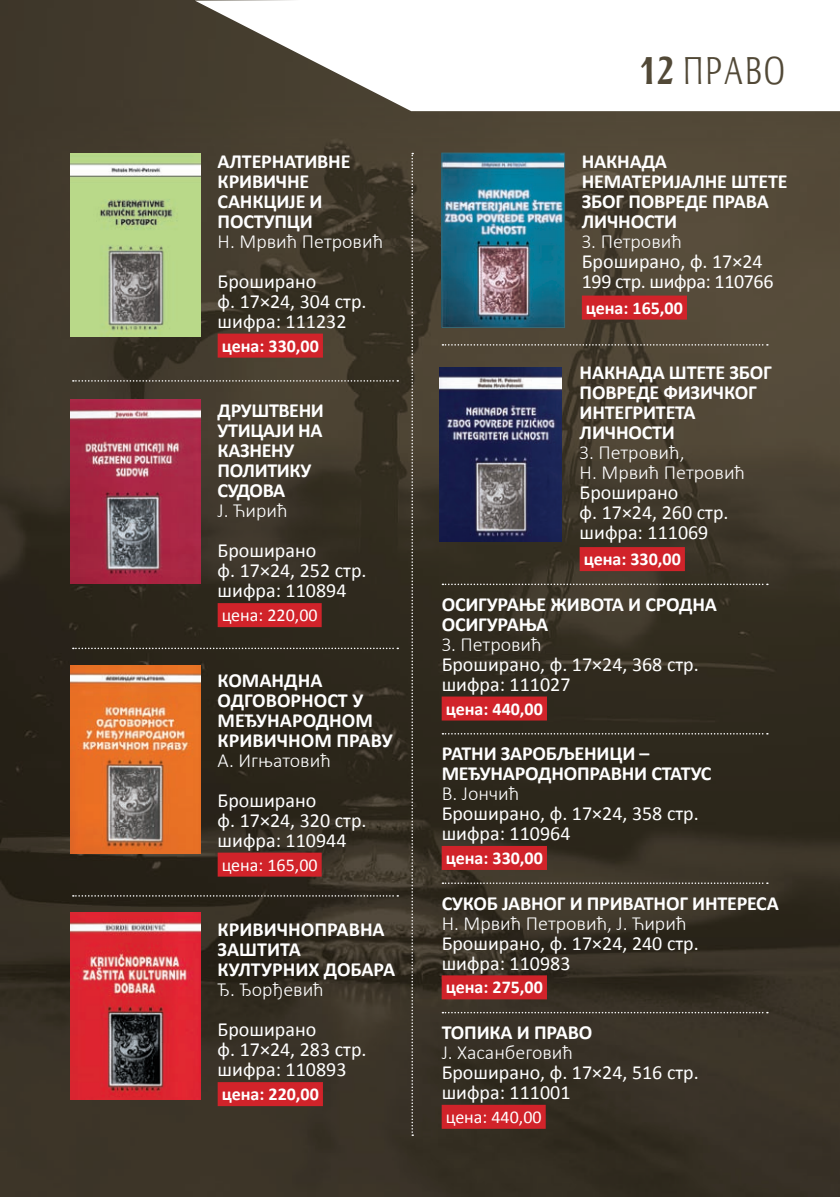
<style>
.page{position:relative;width:840px;height:1197px;background:#fff}
.page>*{position:absolute;margin:0;border:0;box-sizing:border-box;transform-origin:0 0}
.t1{font:300 40px "Resavska S Sans";color:#524937;scale:.8 1}
.t2{font:700 20px/20px "Calibri";letter-spacing:-.01em;color:#fff}
.t3{font:20px/20px "Calibri";color:#fff}
.t4{font:300 20px/20px "Calibri";color:#fff}
.t5{font:20px/20px "Calibri";letter-spacing:-.02em;color:#fff}
.t6{font:700 18px "Calibri";color:#fff}
.t7{font:18px "Calibri";color:#fff}
.s1{font-weight:900}
</style>
<div class="page">
<img style="left:0;top:0;width:839px;height:1196px">
<svg style="left:195px;top:0;width:644px;height:111px"></svg>
<div style="left:217px;top:333px;width:106px;height:24px;background:#d1232a"></div>
<div style="left:217px;top:603px;width:104px;height:24px;background:#d1232a"></div>
<div style="left:217px;top:852px;width:104px;height:24px;background:#d1232a"></div>
<div style="left:217px;top:1081px;width:106px;height:24px;background:#d1232a"></div>
<svg style="left:73px;top:380px;width:325px;height:1px"></svg>
<svg style="left:73px;top:647px;width:325px;height:2px"></svg>
<svg style="left:73px;top:895px;width:325px;height:1px"></svg>
<div style="left:581px;top:295px;width:105px;height:24px;background:#d1232a"></div>
<div style="left:579px;top:547px;width:105px;height:24px;background:#d1232a"></div>
<div style="left:441px;top:696px;width:105px;height:24px;background:#d1232a"></div>
<div style="left:441px;top:845px;width:105px;height:24px;background:#d1232a"></div>
<div style="left:441px;top:975px;width:105px;height:24px;background:#d1232a"></div>
<div style="left:441px;top:1104px;width:104px;height:24px;background:#d1232a"></div>
<svg style="left:442px;top:344px;width:325px;height:1px"></svg>
<svg style="left:442px;top:583px;width:325px;height:2px"></svg>
<svg style="left:442px;top:733px;width:325px;height:1px"></svg>
<svg style="left:442px;top:882px;width:325px;height:1px"></svg>
<svg style="left:442px;top:1011px;width:325px;height:2px"></svg>
<svg style="left:411px;top:153px;width:2px;height:982px;background:#6f6a61"></svg>
<img style="left:70px;top:153px;width:130px;height:184px">
<img style="left:443px;top:155px;width:119px;height:171px">
<div style="left:441px;top:153px;width:123px;height:175px;border:1px solid #386974"></div>
<img style="left:439px;top:367px;width:121px;height:174px">
<img style="left:70px;top:400px;width:130px;height:183px">
<img style="left:70px;top:665px;width:130px;height:188px">
<img style="left:70px;top:912px;width:130px;height:187px">
<p class="t2" style="left:217px;top:151px;width:134px">АЛТЕРНАТИВНЕ<br>КРИВИЧНЕ<br>САНКЦИЈЕ И<br>ПОСТУПЦИ</p>
<p class="t4" style="left:217px;top:231px;width:167px">Н. Мрвић Петровић</p>
<p class="t3" style="left:217px;top:271px;width:150px">Броширано<br>ф. 17×24, 304 стр. шифра: 111232</p>
<p class="t6" style="left:221px;top:334px;width:99px">цена: 330,00</p>
<p class="t2" style="left:217px;top:400px;width:108px">ДРУШТВЕНИ<br>УТИЦАЈИ НА<br>КАЗНЕНУ<br>ПОЛИТИКУ<br>СУДОВА</p>
<p class="t4" style="left:217px;top:500px;width:71px">Ј. Ћирић</p>
<p class="t3" style="left:217px;top:540px;width:150px">Броширано<br>ф. 17×24, 252 стр. шифра: 110894</p>
<p class="t7" style="left:221px;top:603px;width:97px">цена: 220,00</p>
<p class="t2" style="left:217px;top:670px;width:176px">КОМАНДНА<br>ОДГОВОРНОСТ У<br>МЕЂУНАРОДНОМ<br>КРИВИЧНОМ ПРАВУ</p>
<p class="t4" style="left:217px;top:750px;width:115px">А. Игњатовић</p>
<p class="t3" style="left:217px;top:790px;width:150px">Броширано<br>ф. 17×24, 320 стр. шифра: 110944</p>
<p class="t7" style="left:221px;top:853px;width:97px">цена: 165,00</p>
<p class="t2" style="left:217px;top:919px;width:179px">КРИВИЧНОПРАВНА<br>ЗАШТИТА<br>КУЛТУРНИХ ДОБАРА</p>
<p class="t4" style="left:217px;top:979px;width:108px">Ђ. Ђорђевић</p>
<p class="t3" style="left:217px;top:1019px;width:150px">Броширано<br>ф. 17×24, 283 стр. шифра: 110893</p>
<p class="t6" style="left:221px;top:1082px;width:99px">цена: 220,00</p>
<h1 class="t1" style="left:638px;top:48px;width:179px"><span class="s1">12</span> право</h1>
<p class="t2" style="left:581px;top:151px;width:207px">НАКНАДА<br>НЕМАТЕРИЈАЛНЕ ШТЕТЕ<br>ЗБОГ ПОВРЕДЕ ПРАВА<br>ЛИЧНОСТИ</p>
<p class="t4" style="left:581px;top:231px;width:101px">З. Петровић</p>
<p class="t5" style="left:581px;top:251px;width:193px">Броширано, ф. 17×24<br>199 стр. шифра: 110766</p>
<p class="t6" style="left:585px;top:296px;width:99px">цена: 165,00</p>
<p class="t2" style="left:579px;top:362px;width:194px">НАКНАДА ШТЕТЕ ЗБОГ<br>ПОВРЕДЕ ФИЗИЧКОГ<br>ИНТЕГРИТЕТА<br>ЛИЧНОСТИ</p>
<p class="t4" style="left:579px;top:442px;width:167px">З. Петровић,<br>Н. Мрвић Петровић</p>
<p class="t3" style="left:579px;top:482px;width:150px">Броширано<br>ф. 17×24, 260 стр. шифра: 111069</p>
<p class="t6" style="left:583px;top:547px;width:99px">цена: 330,00</p>
<p class="t2" style="left:441px;top:594px;width:276px">ОСИГУРАЊЕ ЖИВОТА И СРОДНА<br>ОСИГУРАЊА</p>
<p class="t4" style="left:441px;top:634px;width:102px">З. Петровић</p>
<p class="t3" style="left:441px;top:654px;width:258px">Броширано, ф. 17×24, 368 стр. шифра: 111027</p>
<p class="t6" style="left:445px;top:697px;width:99px">цена: 440,00</p>
<p class="t2" style="left:441px;top:743px;width:271px">РАТНИ ЗАРОБЉЕНИЦИ –<br>МЕЂУНАРОДНОПРАВНИ СТАТУС</p>
<p class="t4" style="left:441px;top:783px;width:79px">В. Јончић</p>
<p class="t3" style="left:441px;top:803px;width:258px">Броширано, ф. 17×24, 358 стр. шифра: 110964</p>
<p class="t6" style="left:445px;top:846px;width:99px">цена: 330,00</p>
<p class="t2" style="left:441px;top:892px;width:338px">СУКОБ ЈАВНОГ И ПРИВАТНОГ ИНТЕРЕСА</p>
<p class="t4" style="left:441px;top:912px;width:246px">Н. Мрвић Петровић, Ј. Ћирић</p>
<p class="t3" style="left:441px;top:933px;width:258px">Броширано, ф. 17×24, 240 стр. шифра: 110983</p>
<p class="t6" style="left:445px;top:975px;width:99px">цена: 275,00</p>
<p class="t2" style="left:441px;top:1022px;width:152px">ТОПИКА И ПРАВО</p>
<p class="t4" style="left:441px;top:1042px;width:133px">Ј. Хасанбеговић</p>
<p class="t3" style="left:441px;top:1062px;width:258px">Броширано, ф. 17×24, 516 стр. шифра: 111001</p>
<p class="t7" style="left:445px;top:1105px;width:97px">цена: 440,00</p>
</div>
